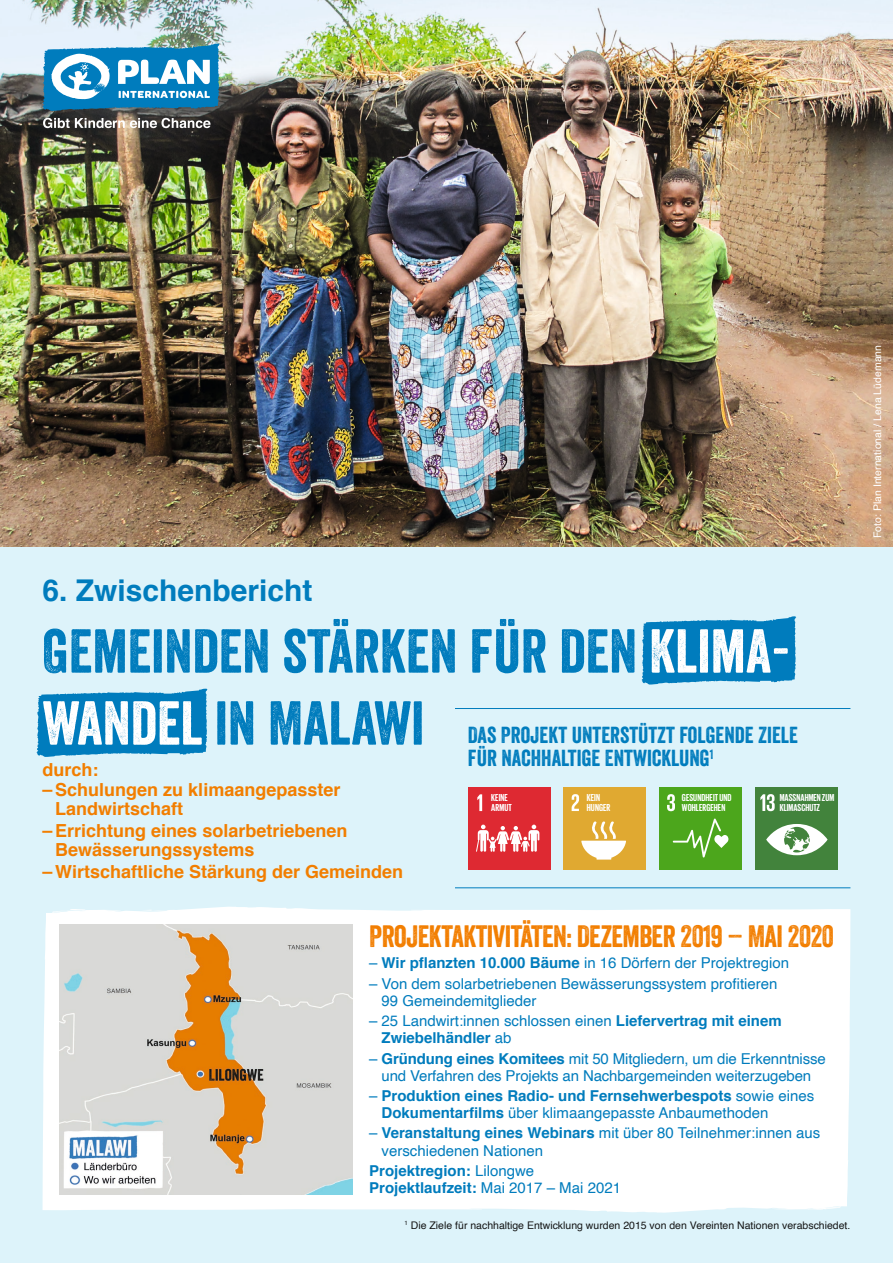
<style>
.page{position:relative;width:893px;height:1263px;background:#fff}
.page>*{position:absolute;margin:0;border:0;box-sizing:border-box;transform-origin:0 0}
.t1{font:60px/72px "Veneer";color:#007cbd}
.t2{font:30px "Veneer";letter-spacing:-.02em;color:#f27e00}
.t3{font:700 30px "Helvetica";color:#007cbd}
.t4{font:22.5px/23px "Veneer";color:#007cbd}
.t5{font:700 18px/19.5px "Helvetica";color:#f27e00}
.t6{font:15px/17.2px "Helvetica";color:#007cbd}
.t7{font:700 15px/17.2px "Helvetica";color:#007cbd}
.t8{font:10.5px "Helvetica";color:#151616}
.t9{font:10.5px "Helvetica";color:#fff}
.t10{font:700 10.35px/9.8px "Giorgio Sans";letter-spacing:.01em;color:#fff}
.s1{color:#fff}
.s2{font-weight:700}
.s3{font-weight:400}
</style>
<div class="page">
<div style="left:0;top:547px;width:893px;height:716px;background:#ddf3fa"></div>
<div style="left:43px;top:906px;width:807px;height:307px;background:#fff"></div>
<img style="left:0;top:0;width:893px;height:547px">
<svg style="left:642px;top:616px;width:154px;height:68px;background:#1889c3"></svg>
<img style="left:60px;top:925px;width:292px;height:270px">
<svg style="left:42px;top:44px;width:178px;height:67px"></svg>
<svg style="left:43px;top:118px;width:167px;height:10px"></svg>
<div style="left:468px;top:787px;width:83px;height:83px;background:#de2932"></div>
<svg style="left:477px;top:794px;width:5px;height:17px"></svg>
<svg style="left:476px;top:825px;width:63px;height:27px"></svg>
<hr style="left:455px;top:708px;width:395px;height:1px;background:#007cbd">
<hr style="left:455px;top:887px;width:395px;height:1px;background:#007cbd">
<div style="left:563px;top:787px;width:83px;height:83px;background:#e0a931"></div>
<svg style="left:572px;top:794px;width:7px;height:17px"></svg>
<svg style="left:581px;top:821px;width:45px;height:38px"></svg>
<div style="left:659px;top:787px;width:83px;height:83px;background:#4ca61c"></div>
<svg style="left:667px;top:794px;width:8px;height:17px"></svg>
<svg style="left:673px;top:818px;width:55px;height:39px"></svg>
<div style="left:755px;top:787px;width:83px;height:83px;background:#42833c"></div>
<svg style="left:760px;top:794px;width:15px;height:17px"></svg>
<svg style="left:766px;top:824px;width:62px;height:31px"></svg>
<svg style="left:36px;top:689px;width:172px;height:68px;background:#1a8ac4"></svg>
<h2 class="t3" style="left:43px;top:566px;width:272px">6. Zwischenbericht</h2>
<h1 class="t1" style="left:43px;top:615px;width:749px">GEMEINDEN STÄRKEN FÜR DEN <span class="s1">KLIMA-<br>WANDEL</span> IN MALAWI</h1>
<h3 class="t4" style="left:468px;top:723px;width:332px">DAS PROJEKT UNTERSTÜTZT FOLGENDE ZIELE<br>FÜR NACHHALTIGE ENTWICKLUNG<sup>1</sup></h3>
<p class="t10" style="left:587px;top:792px;width:25px">KEIN<br>HUNGER</p>
<p class="t10" style="left:682px;top:792px;width:51px">GESUNDHEIT UND<br>WOHLERGEHEN</p>
<p class="t10" style="left:780px;top:792px;width:56px">MASSNAHMEN ZUM<br>KLIMASCHUTZ</p>
<p class="t5" style="left:43px;top:760px;width:57px">durch:</p>
<p class="t5" style="left:43px;top:780px;width:299px">–Schulungen zu klimaangepasster</p>
<p class="t5" style="left:55px;top:799px;width:130px">Landwirtschaft</p>
<p class="t5" style="left:55px;top:821px;width:294px;text-indent:-13px">–Errichtung eines solarbetriebenen<br>Bewässerungssystems</p>
<p class="t5" style="left:43px;top:862px;width:362px">–Wirtschaftliche Stärkung der Gemeinden</p>
<p class="t10" style="left:491px;top:792px;width:22px">KEINE<br>ARMUT</p>
<h2 class="t2" style="left:369px;top:918px;width:466px">PROJEKTAKTIVITÄTEN: DEZEMBER 2019 – MAI 2020</h2>
<p class="t6" style="left:369px;top:955px;width:421px">– <span class="s2">Wir pflanzten 10.000 Bäume</span> in 16 Dörfern der Projektregion</p>
<p class="t6" style="left:382px;top:975px;width:398px;text-indent:-12px">– Von dem solarbetriebenen Bewässerungssystem profitieren<br>99 Gemeindemitglieder</p>
<p class="t7" style="left:382px;top:1012px;width:402px;text-indent:-12px"><span class="s3">– 25 Landwirt:innen schlossen einen</span> Liefervertrag mit einem<br>Zwiebelhändler <span class="s3">ab</span></p>
<p class="t6" style="left:369px;top:1050px;width:458px;text-align:center">– <span class="s2">Gründung eines Komitees</span> mit 50 Mitgliedern, um die Erkenntnisse und Verfahren des Projekts an Nachbargemeinden weiterzugeben</p>
<p class="t7" style="left:382px;top:1087px;width:434px;text-indent:-12px"><span class="s3">–</span> Produktion eines Radio- und Fernsehwerbespots <span class="s3">sowie eines<br></span>Dokumentarfilms <span class="s3">über klimaangepasste Anbaumethoden</span></p>
<p class="t6" style="left:382px;top:1125px;width:440px;text-indent:-12px">– <span class="s2">Veranstaltung eines Webinars</span> mit über 80 Teilnehmer:innen aus verschiedenen Nationen</p>
<p class="t7" style="left:369px;top:1162px;width:253px">Projektregion: <span class="s3">Lilongwe<br></span>Projektlaufzeit: <span class="s3">Mai 2017 – Mai 2021</span></p>
<p class="t8" style="left:405px;top:1217px;width:447px"><sup>1</sup> Die Ziele für nachhaltige Entwicklung wurden 2015 von den Vereinten Nationen verabschiedet.</p>
<p class="t9" style="left:869px;top:538px;width:195px;rotate:-90deg">Foto: Plan International / Lena Lüdemann</p>
</div>
